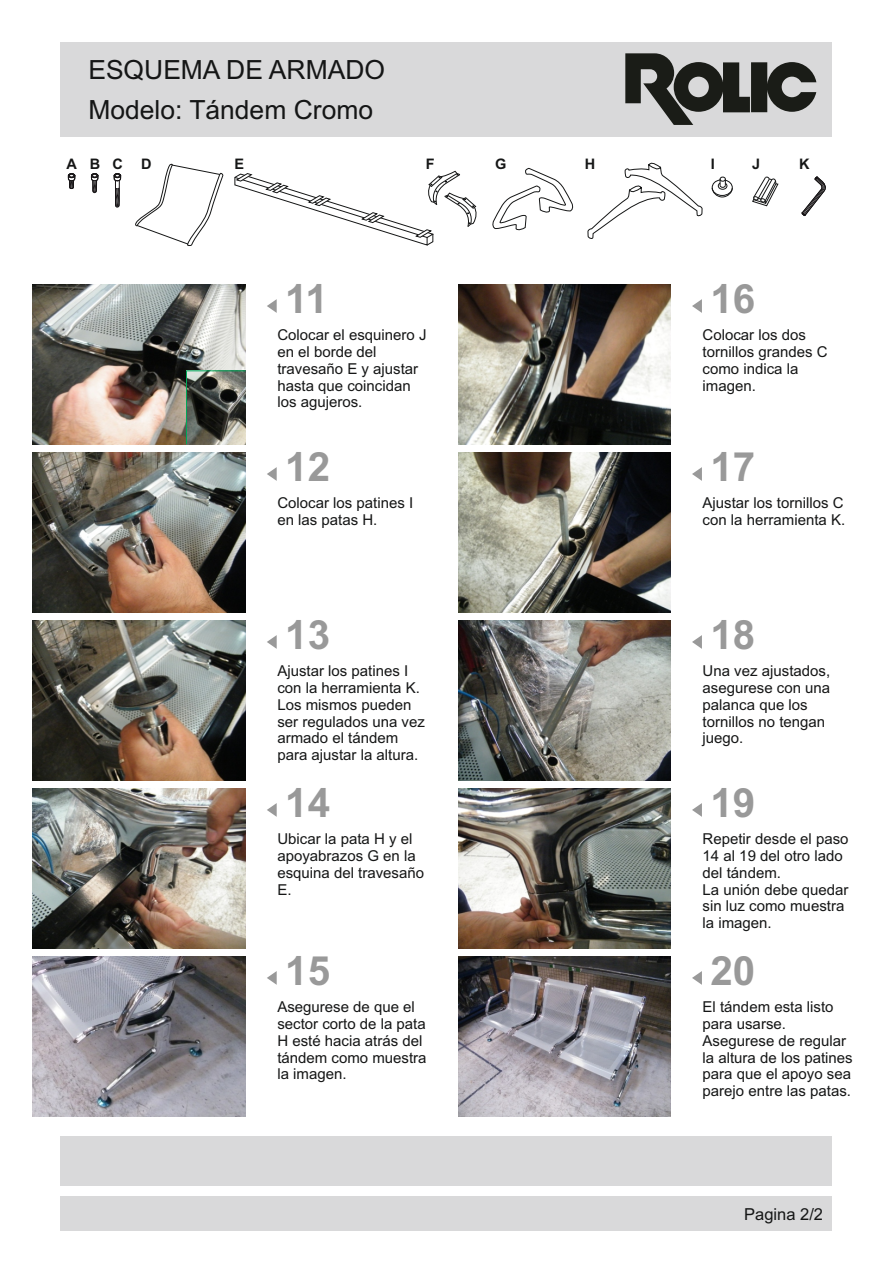
<style>
.page{position:relative;width:893px;height:1263px;background:#fff}
.page>*{position:absolute;margin:0;border:0;box-sizing:border-box;transform-origin:0 0}
.t1{font:700 40.35px "Arial";color:#999}
.t2{font:26.4px/39.8px "Arial";color:#151616}
.t3{font:16.5px "Arial";color:#151616}
.t4{font:15px/16.8px "Arial";color:#151616}
.t5{font:700 14.55px "Arial";color:#151616}
</style>
<div class="page">
<img style="left:458px;top:285px;width:213px;height:159px">
<img style="left:458px;top:453px;width:213px;height:159px">
<img style="left:458px;top:621px;width:213px;height:159px">
<img style="left:458px;top:957px;width:213px;height:159px">
<img style="left:458px;top:789px;width:213px;height:159px">
<svg style="left:692px;top:299px;width:10px;height:14px"></svg>
<svg style="left:692px;top:467px;width:10px;height:14px"></svg>
<svg style="left:692px;top:635px;width:10px;height:14px"></svg>
<svg style="left:692px;top:803px;width:10px;height:14px"></svg>
<svg style="left:692px;top:971px;width:10px;height:14px"></svg>
<img style="left:33px;top:285px;width:213px;height:159px">
<img style="left:33px;top:453px;width:213px;height:159px">
<img style="left:33px;top:621px;width:213px;height:159px">
<svg style="left:267px;top:299px;width:10px;height:14px"></svg>
<svg style="left:267px;top:467px;width:10px;height:14px"></svg>
<svg style="left:267px;top:635px;width:10px;height:14px"></svg>
<svg style="left:267px;top:803px;width:10px;height:14px"></svg>
<img style="left:33px;top:789px;width:213px;height:159px">
<svg style="left:267px;top:971px;width:10px;height:14px"></svg>
<div style="left:61px;top:1196px;width:771px;height:35px;background:#d9d9da"></div>
<div style="left:61px;top:1136px;width:771px;height:50px;background:#d9d9da"></div>
<div style="left:61px;top:42px;width:771px;height:94px;background:#d9d9da"></div>
<svg style="left:625px;top:53px;width:191px;height:72px"></svg>
<svg style="left:801px;top:177px;width:25px;height:39px"></svg>
<svg style="left:752px;top:176px;width:26px;height:30px"></svg>
<svg style="left:135px;top:164px;width:88px;height:82px"></svg>
<svg style="left:712px;top:177px;width:21px;height:20px"></svg>
<svg style="left:588px;top:162px;width:114px;height:77px"></svg>
<svg style="left:492px;top:168px;width:82px;height:63px"></svg>
<svg style="left:68px;top:173px;width:7px;height:16px"></svg>
<svg style="left:91px;top:173px;width:7px;height:20px"></svg>
<svg style="left:114px;top:173px;width:7px;height:123px"></svg>
<svg style="left:234px;top:171px;width:243px;height:74px"></svg>
<svg style="left:186px;top:370px;width:60px;height:75px;background:#595f56"></svg>
<img style="left:33px;top:957px;width:213px;height:159px">
<h2 class="t2" style="left:88px;top:53px;width:298px">ESQUEMA DE ARMADO<br>Modelo: Tándem Cromo</h2>
<p class="t5" style="left:66px;top:158px;width:58px">ABC</p>
<p class="t5" style="left:141px;top:158px;width:12px">D</p>
<p class="t5" style="left:235px;top:158px;width:11px">E</p>
<p class="t5" style="left:426px;top:158px;width:10px">F</p>
<p class="t5" style="left:495px;top:158px;width:13px">G</p>
<p class="t5" style="left:585px;top:158px;width:12px">H</p>
<p class="t5" style="left:711px;top:158px;width:6px">I</p>
<p class="t5" style="left:752px;top:158px;width:10px">J</p>
<p class="t5" style="left:799px;top:158px;width:12px">K</p>
<h1 class="t1" style="left:285px;top:284px;width:44px">11</h1>
<h1 class="t1" style="left:710px;top:283px;width:46px">16</h1>
<p class="t4" style="left:277px;top:328px;width:151px">Colocar el esquinero J en el borde del travesaño E y ajustar hasta que coincidan los agujeros.</p>
<p class="t4" style="left:703px;top:328px;width:127px">Colocar los dos tornillos grandes C como indica la imagen.</p>
<h1 class="t1" style="left:285px;top:451px;width:46px">12</h1>
<h1 class="t1" style="left:710px;top:451px;width:46px">17</h1>
<p class="t4" style="left:277px;top:496px;width:137px">Colocar los patines I en las patas H.</p>
<p class="t4" style="left:703px;top:496px;width:144px">Ajustar los tornillos C con la herramienta K.</p>
<h1 class="t1" style="left:285px;top:619px;width:46px">13</h1>
<h1 class="t1" style="left:710px;top:619px;width:46px">18</h1>
<p class="t4" style="left:277px;top:664px;width:149px">Ajustar los patines I con la herramienta K.<br>Los mismos pueden ser regulados una vez armado el tándem para ajustar la altura.</p>
<p class="t4" style="left:703px;top:664px;width:129px">Una vez ajustados, asegurese con una palanca que los tornillos no tengan juego.</p>
<h1 class="t1" style="left:285px;top:787px;width:46px">14</h1>
<h1 class="t1" style="left:710px;top:788px;width:46px">19</h1>
<p class="t4" style="left:277px;top:832px;width:148px">Ubicar la pata H y el apoyabrazos G en la esquina del travesaño<br>E.</p>
<p class="t4" style="left:703px;top:832px;width:147px">Repetir desde el paso<br>14 al 19 del otro lado del tándem.<br>La unión debe quedar sin luz como muestra la imagen.</p>
<h1 class="t1" style="left:285px;top:955px;width:46px">15</h1>
<h1 class="t1" style="left:710px;top:955px;width:46px">20</h1>
<p class="t4" style="left:277px;top:1000px;width:151px">Asegurese de que el sector corto de la pata<br>H esté hacia atrás del tándem como muestra la imagen.</p>
<p class="t4" style="left:703px;top:1000px;width:152px">El tándem esta listo para usarse.<br>Asegurese de regular la altura de los patines para que el apoyo sea parejo entre las patas.</p>
<p class="t3" style="left:744px;top:1208px;width:80px">Pagina 2/2</p>
</div>
